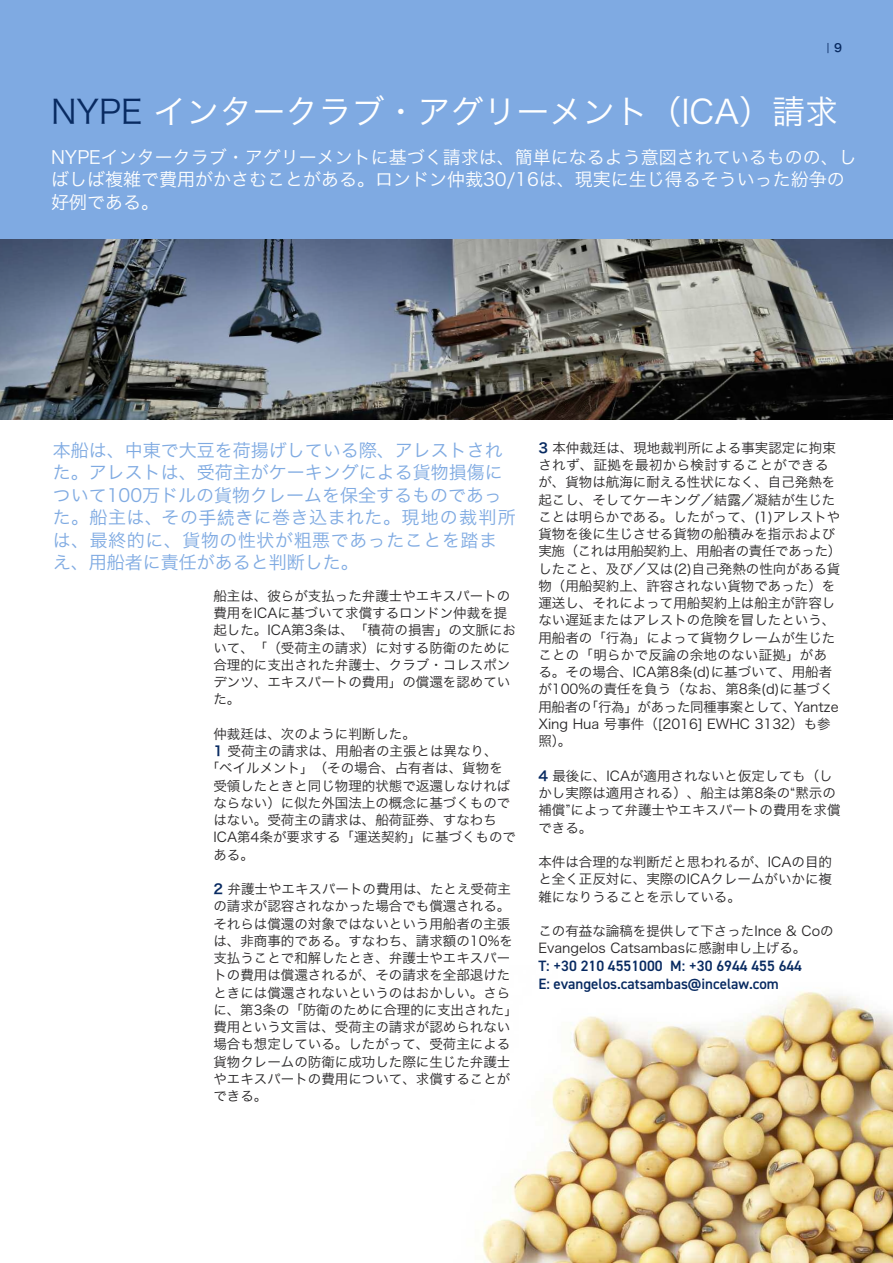
<style>
.page{position:relative;width:893px;height:1263px;background:#fff}
.page>*{position:absolute;margin:0;border:0;box-sizing:border-box;transform-origin:0 0}
.t1{font:33px "Hira Kaku Pro W3";color:#fff}
.t2{font:18px/22.5px "Hira Kaku Pro W3";color:#7faae2}
.t3{font:18px/22.5px "Hira Kaku Pro W3";color:#fff}
.t4{font:600 15px/18px "DIN2014";color:#082a61}
.t5{font:13.5px/17.2px "Hira Kaku Pro W3";color:#272526}
.t6{font:10.5px "Hira Kaku Pro W3";color:#082a61}
.s1{font-family:"Hira Kaku Pro W6";font-size:11.25px}
.s2{color:#082a61}
.s3{font-family:"Ping Fang SC"}
.s4{font-family:"Hira Kaku Pro W6";color:#082a61}
</style>
<div class="page">
<div style="left:0;top:0;width:893px;height:412px;background:#7faae2"></div>
<img style="left:483px;top:991px;width:410px;height:272px">
<img style="left:0;top:240px;width:893px;height:180px">
<p class="t6" style="left:826px;top:37px;width:17px">| <span class="s1">9</span></p>
<h1 class="t1" style="left:51px;top:83px;width:789px"><span class="s2">NYPE</span> インタークラブ・アグリーメント（ICA）請求</h1>
<h2 class="t3" style="left:51px;top:144px;width:807px">NYPEインタークラブ・アグリーメントに基づく請求は、簡単になるよう意図されているものの、しばしば複雑で費用がかさむことがある。ロンドン仲裁30/16は、現実に生じ得るそういった紛争の好例である。</h2>
<h2 class="t2" style="left:53px;top:438px;width:465px">本船は、中東で大豆を荷揚げしている際、アレストされた。アレストは、受荷主がケーキングによる貨物損傷について100万ドルの貨物クレームを保全するものであった。船主は、その<span class="s3">手続き</span>に巻き込まれた。現地の裁判所は、最終的に、貨物の性状が粗悪であったことを踏まえ、用船者に責任があると判断した。</h2>
<p class="t5" style="left:213px;top:586px;width:304px">船主は、彼らが支払った弁護士やエキスパートの費用をICAに基づいて求償するロンドン仲裁を提起した。ICA第3条は、「積荷の損害」の文脈において、「（受荷主の請求）に対する防衛のために合理的に支出された弁護士、クラブ・コレスポンデンツ、エキスパートの費用」の償還を認めていた。</p>
<p class="t5" style="left:213px;top:724px;width:204px">仲裁廷は、次のように判断した。</p>
<p class="t5" style="left:213px;top:741px;width:286px"><span class="s4">1</span> 受荷主の請求は、用船者の主張とは異なり、</p>
<p class="t5" style="left:206px;top:759px;width:299px">「ベイルメント」（その場合、占有者は、貨物を</p>
<p class="t5" style="left:213px;top:776px;width:299px">受領したときと同じ物理的状態で返還しなければ</p>
<p class="t5" style="left:213px;top:793px;width:299px">ならない）に似た外国法上の概念に基づくもので</p>
<p class="t5" style="left:213px;top:810px;width:285px">はない。受荷主の請求は、船荷証券、すなわち</p>
<p class="t5" style="left:213px;top:828px;width:304px">ICA第4条が要求する「運送契約」に基づくもので</p>
<p class="t5" style="left:213px;top:845px;width:42px">ある。</p>
<p class="t5" style="left:213px;top:879px;width:306px"><span class="s4">2</span> 弁護士やエキスパートの費用は、たとえ受荷主の請求が認容されなかった場合でも償還される。それらは償還の対象ではないという用船者の主張は、非商事的である。すなわち、請求額の10%を支払うことで和解したとき、弁護士やエキスパートの費用は償還されるが、その請求を全部退けたときには償還されないというのはおかしい。さらに、第3条の「防衛のために合理的に支出された」費用という文言は、受荷主の請求が認められない場合も想定している。したがって、受荷主による貨物クレームの防衛に成功した際に生じた弁護士やエキスパートの費用について、求償することができる。</p>
<p class="t5" style="left:538px;top:438px;width:305px"><span class="s4">3</span> 本仲裁廷は、現地裁判所による事実認定に拘束されず、証拠を最初から検討することができるが、貨物は航海に耐える性状になく、自己発熱を起こし、そしてケーキング／結露／凝結が生じたことは明らかである。したがって、(1)アレストや貨物を後に生じさせる貨物の船積みを指示および実施（これは用船契約上、用船者の責任であった）したこと、及び／又は(2)自己発熱の性向がある貨物（用船契約上、許容されない貨物であった）を運送し、それによって用船契約上は船主が許容しない遅延またはアレストの危険を冒したという、用船者の「行為」によって貨物クレームが生じたことの「明らかで反論の余地のない証拠」がある。その場合、ICA第8条(d)に基づいて、用船者が100%の責任を負う（なお、第8条(d)に基づく用船者の「行為」があった同種事案として、Yantze<br>Xing Hua 号事件（[2016] EWHC 3132）も参照）。</p>
<p class="t5" style="left:538px;top:766px;width:304px"><span class="s4">4</span> 最後に、ICAが適用されないと仮定しても（しかし実際は適用される）、船主は第8条の“黙示の補償”によって弁護士やエキスパートの費用を求償できる。</p>
<p class="t5" style="left:538px;top:852px;width:295px;text-align:justify">本件は合理的な判断だと思われるが、ICAの目的と全く正反対に、実際のICAクレームがいかに複雑になりうることを示している。</p>
<p class="t5" style="left:538px;top:921px;width:297px">この有益な論稿を提供して下さったInce &amp; Coの<br>Evangelos Catsambasに感謝申し上げる。</p>
<p class="t4" style="left:538px;top:958px;width:265px">T: +30 210 4551000 M: +30 6944 455 644<br>E: evangelos.catsambas@incelaw.com</p>
</div>
